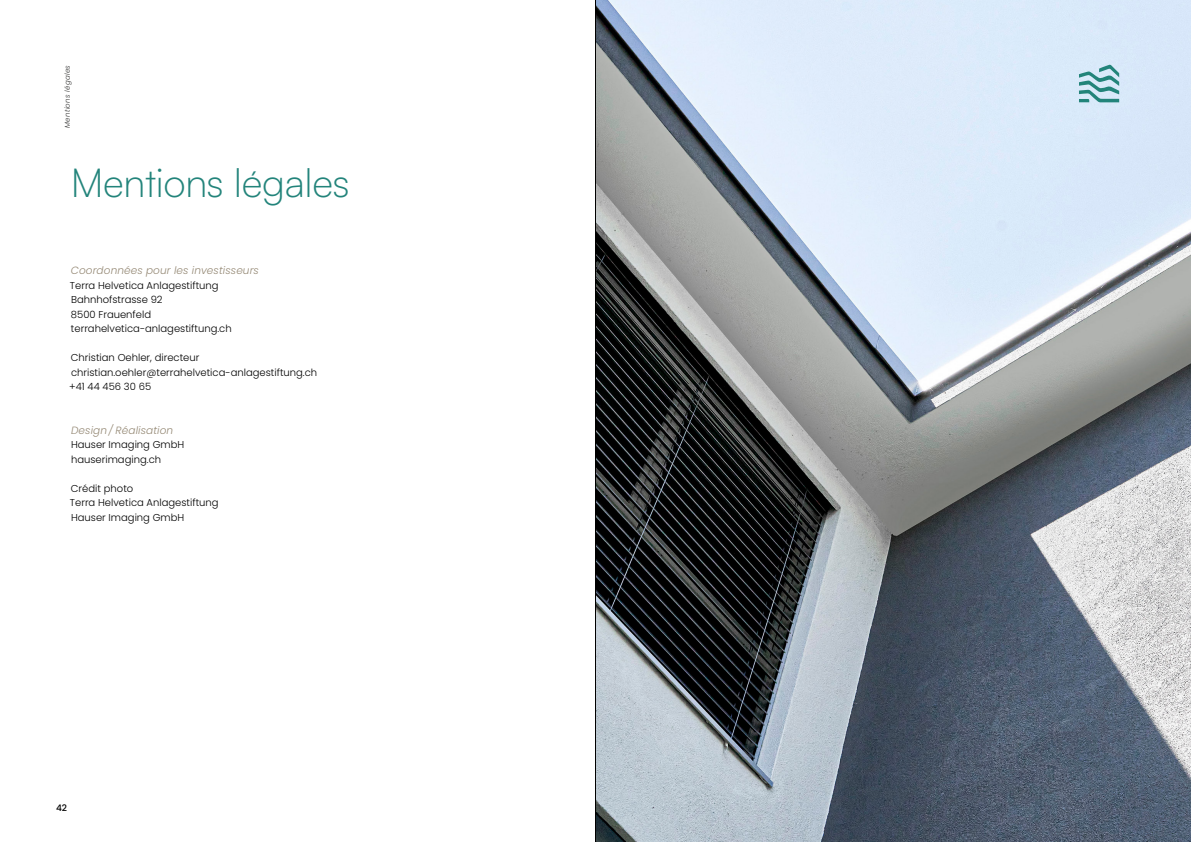
<style>
.page{position:relative;width:1191px;height:842px;background:#fff}
.page>*{position:absolute;margin:0;border:0;box-sizing:border-box;transform-origin:0 0}
.t1{font:300 40px "Satoshi";letter-spacing:-.01em;color:#23847b}
.t2{font:italic 300 10.5px "Poppins";letter-spacing:.01em;color:#958975}
.t3{font:300 10px/14.5px "Poppins";color:#000}
.t4{font:500 9px "Poppins";color:#000}
.t5{font:italic 300 7px "Poppins";letter-spacing:.04em;color:#323231}
</style>
<div class="page">
<svg style="left:596px;top:0;width:595px;height:842px;background:#9199a2"></svg>
<svg style="left:1079px;top:65px;width:40px;height:37px"></svg>
<hr style="left:595px;top:0;width:1px;height:842px;background:#000">
<p class="t5" style="left:63px;top:128px;width:64px;rotate:-90deg">Mentions légales</p>
<h1 class="t1" style="left:71px;top:157px;width:280px">Mentions légales</h1>
<p class="t2" style="left:71px;top:264px;width:190px">Coordonnées pour les investisseurs</p>
<p class="t3" style="left:70px;top:278px;width:163px">Terra Helvetica Anlagestiftung<br>Bahnhofstrasse 92<br>8500 Frauenfeld terrahelvetica-anlagestiftung.ch</p>
<p class="t3" style="left:69px;top:350px;width:249px">Christian Oehler, directeur christian.oehler@terrahelvetica-anlagestiftung.ch +41 44 456 30 65</p>
<p class="t2" style="left:71px;top:424px;width:104px">Design / Réalisation</p>
<p class="t3" style="left:71px;top:437px;width:115px">Hauser Imaging GmbH hauserimaging.ch</p>
<p class="t3" style="left:70px;top:481px;width:150px">Crédit photo<br>Terra Helvetica Anlagestiftung<br>Hauser Imaging GmbH</p>
<p class="t4" style="left:56px;top:802px;width:13px">42</p>
</div>
